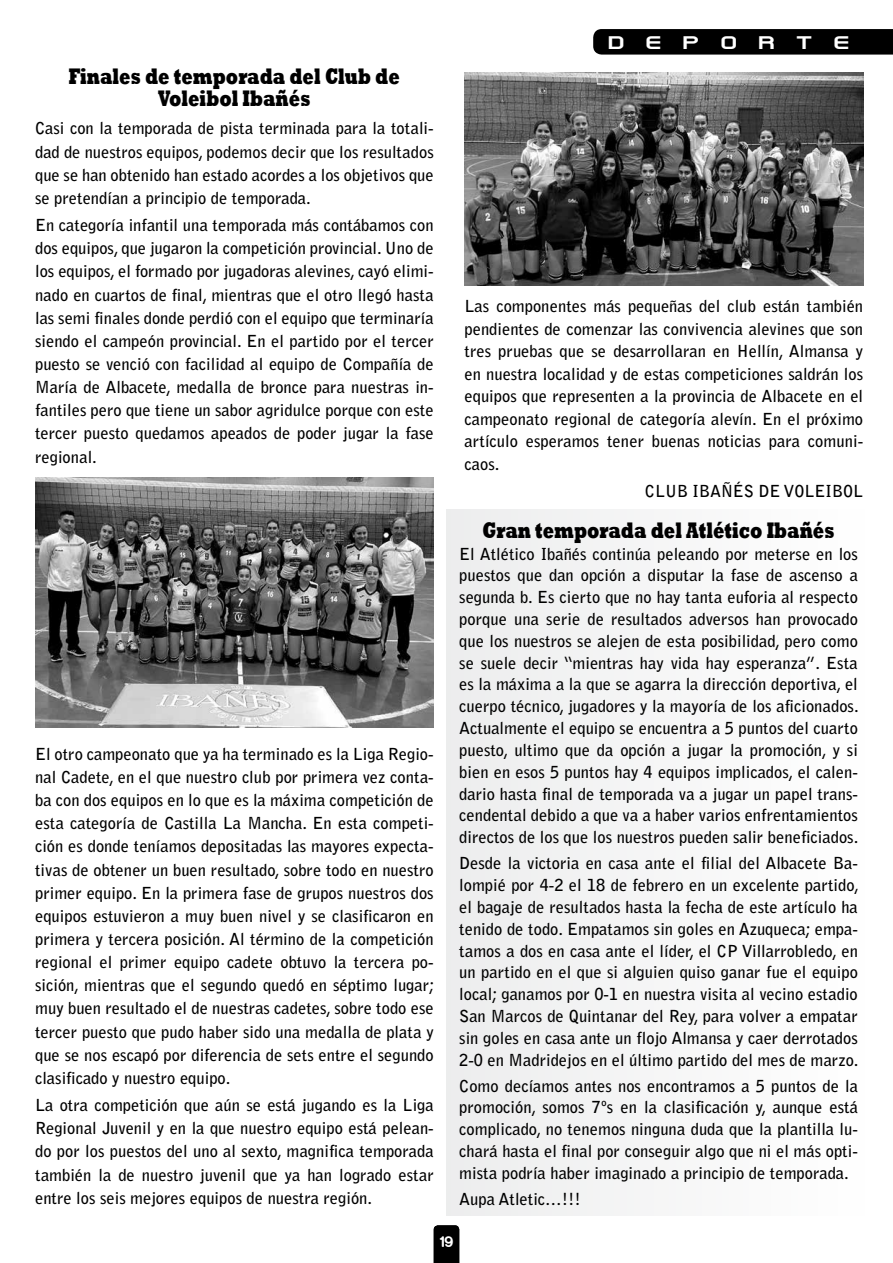
<style>
.page{position:relative;width:893px;height:1263px;background:#fff}
.page>*{position:absolute;margin:0;border:0;box-sizing:border-box;transform-origin:0 0}
.t1{font:24.75px "Empire Builder Document";letter-spacing:.62em;color:#fff;scale:1.27 1}
.t2{font:800 23.1px/22.5px "Rockwell";color:#000;text-align:center;scale:.71 1}
.t3{font:700 16.5px/23.1px "Bell Gothic";color:#000;text-align:justify}
.t4{font:700 13.5px "Rocko FLF";color:#fff}
</style>
<div class="page">
<div style="left:446px;top:510px;width:426px;height:706px;background:#f6f6f6"></div>
<svg style="left:434px;top:1225px;width:25px;height:38px"></svg>
<img style="left:35px;top:478px;width:399px;height:250px">
<img style="left:465px;top:72px;width:398px;height:214px">
<svg style="left:593px;top:29px;width:300px;height:26px;background:#050505"></svg>
<h2 class="t2" style="left:69px;top:65px;width:468px">Finales de temporada del Club de<br>Voleibol Ibañés</h2>
<p class="t3" style="left:35px;top:117px;width:400px">Casi con la temporada de pista terminada para la totali&shy;dad de nuestros equipos, podemos decir que los resultados que se han obtenido han estado acordes a los objetivos que se pretendían a principio de temporada.</p>
<p class="t3" style="left:35px;top:214px;width:400px">En categoría infantil una temporada más contábamos con dos equipos, que jugaron la competición provincial. Uno de los equipos, el formado por jugadoras alevines, cayó elimi&shy;nado en cuartos de final, mientras que el otro llegó hasta las semi finales donde perdió con el equipo que terminaría siendo el campeón provincial. En el partido por el tercer puesto se venció con facilidad al equipo de Compañía de María de Albacete, medalla de bronce para nuestras in&shy;fantiles pero que tiene un sabor agridulce porque con este tercer puesto quedamos apeados de poder jugar la fase regional.</p>
<p class="t3" style="left:35px;top:742px;width:401px">El otro campeonato que ya ha terminado es la Liga Regio&shy;nal Cadete, en el que nuestro club por primera vez conta&shy;ba con dos equipos en lo que es la máxima competición de esta categoría de Castilla La Mancha. En esta competi&shy;ción es donde teníamos depositadas las mayores expecta&shy;tivas de obtener un buen resultado, sobre todo en nuestro primer equipo. En la primera fase de grupos nuestros dos equipos estuvieron a muy buen nivel y se clasificaron en primera y tercera posición. Al término de la competición regional el primer equipo cadete obtuvo la tercera po&shy;sición, mientras que el segundo quedó en séptimo lugar; muy buen resultado el de nuestras cadetes, sobre todo ese tercer puesto que pudo haber sido una medalla de plata y que se nos escapó por diferencia de sets entre el segundo clasificado y nuestro equipo.</p>
<p class="t3" style="left:35px;top:1094px;width:400px">La otra competición que aún se está jugando es la Liga Regional Juvenil y en la que nuestro equipo está pelean&shy;do por los puestos del uno al sexto, magnifica temporada también la de nuestro juvenil que ya han logrado estar entre los seis mejores equipos de nuestra región.</p>
<h1 class="t1" style="left:607px;top:28px;width:193px">deporte</h1>
<p class="t3" style="left:465px;top:295px;width:400px;line-height:22.5px">Las componentes más pequeñas del club están también pendientes de comenzar las convivencia alevines que son tres pruebas que se desarrollaran en Hellín, Almansa y en nuestra localidad y de estas competiciones saldrán los equipos que representen a la provincia de Albacete en el campeonato regional de categoría alevín. En el próximo artículo esperamos tener buenas noticias para comuni&shy;caos.</p>
<p class="t3" style="left:645px;top:479px;width:220px">CLUB IBAÑÉS DE VOLEIBOL</p>
<h2 class="t2" style="left:483px;top:519px;width:497px">Gran temporada del Atlético Ibañés</h2>
<p class="t3" style="left:459px;top:543px;width:401px;line-height:21.8px">El Atlético Ibañés continúa peleando por meterse en los puestos que dan opción a disputar la fase de ascenso a segunda b. Es cierto que no hay tanta euforia al respecto porque una serie de resultados adversos han provocado que los nuestros se alejen de esta posibilidad, pero como se suele decir “mientras hay vida hay esperanza”. Esta es la máxima a la que se agarra la dirección deportiva, el cuerpo técnico, jugadores y la mayoría de los aficionados.<br>Actualmente el equipo se encuentra a 5 puntos del cuarto puesto, ultimo que da opción a jugar la promoción, y si bien en esos 5 puntos hay 4 equipos implicados, el calen&shy;dario hasta final de temporada va a jugar un papel trans&shy;cendental debido a que va a haber varios enfrentamientos directos de los que los nuestros pueden salir beneficiados.</p>
<p class="t3" style="left:459px;top:852px;width:401px;line-height:21.8px">Desde la victoria en casa ante el filial del Albacete Ba&shy;lompié por 4-2 el 18 de febrero en un excelente partido, el bagaje de resultados hasta la fecha de este artículo ha tenido de todo. Empatamos sin goles en Azuqueca; empa&shy;tamos a dos en casa ante el líder, el CP Villarrobledo, en un partido en el que si alguien quiso ganar fue el equipo local; ganamos por 0-1 en nuestra visita al vecino estadio San Marcos de Quintanar del Rey, para volver a empatar sin goles en casa ante un flojo Almansa y caer derrotados 2-0 en Madridejos en el último partido del mes de marzo.</p>
<p class="t3" style="left:459px;top:1075px;width:400px;line-height:21.8px">Como decíamos antes nos encontramos a 5 puntos de la promoción, somos 7ºs en la clasificación y, aunque está complicado, no tenemos ninguna duda que la plantilla lu&shy;chará hasta el final por conseguir algo que ni el más opti&shy;mista podría haber imaginado a principio de temporada.</p>
<p class="t3" style="left:459px;top:1187px;width:123px">Aupa Atletic…!!!</p>
<p class="t4" style="left:440px;top:1233px;width:15px">19</p>
</div>
